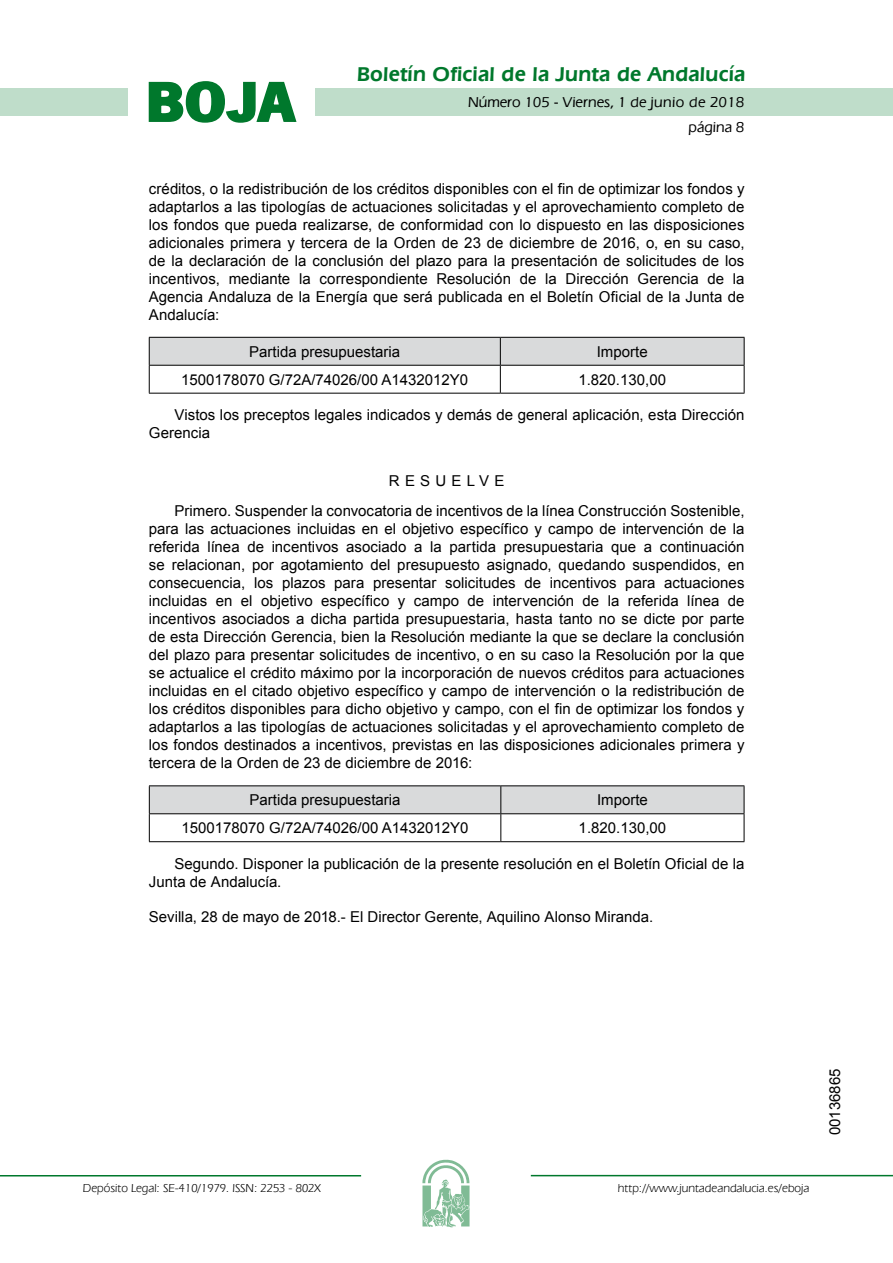
<style>
.page{position:relative;width:893px;height:1263px;background:#fff}
.page>*{position:absolute;margin:0;border:0;box-sizing:border-box;transform-origin:0 0}
.t1{font:700 57.75px "News Got T";color:#00782c;scale:1.14 1}
.t2{font:600 21px "Eras IT Cby BT";letter-spacing:.01em;color:#00782c}
.t3{font:15px/18px "Arial";color:#000}
.t4{font:500 15px/24.5px "Eras IT Cby BT";color:#000}
.t5{font:12px "Eras IT Cby BT";color:#000}
</style>
<div class="page">
<div style="left:315px;top:88px;width:577px;height:28px;background:#bfddca"></div>
<div style="left:0;top:88px;width:128px;height:28px;background:#bfddca"></div>
<hr style="left:0;top:1175px;width:361px;height:2px;background:#00782c">
<svg style="left:422px;top:1159px;width:47px;height:68px"></svg>
<hr style="left:531px;top:1175px;width:361px;height:1px;background:#00782c">
<svg style="left:148px;top:81px;width:149px;height:42px"></svg>
<svg style="left:149px;top:337px;width:595px;height:56px"></svg>
<hr style="left:149px;top:393px;width:351px;height:1px;background:#000">
<hr style="left:500px;top:393px;width:244px;height:1px;background:#000">
<hr style="left:149px;top:785px;width:352px;height:1px;background:#000">
<hr style="left:501px;top:785px;width:243px;height:1px;background:#000">
<svg style="left:149px;top:786px;width:595px;height:55px"></svg>
<hr style="left:149px;top:841px;width:352px;height:1px;background:#000">
<hr style="left:501px;top:841px;width:243px;height:1px;background:#000">
<h1 class="t1" style="left:145px;top:68px;width:133px">BOJA</h1>
<h2 class="t2" style="left:357px;top:62px;width:390px">Boletín Oficial de la Junta de Andalucía</h2>
<p class="t4" style="left:688px;top:90px;width:57px;text-indent:-220px">Número 105 - Viernes, 1 de junio de 2018 página</p>
<p class="t3" style="left:149px;top:180px;width:597px;text-align:justify">créditos, o la redistribución de los créditos disponibles con el fin de optimizar los fondos y adaptarlos a las tipologías de actuaciones solicitadas y el aprovechamiento completo de los fondos que pueda realizarse, de conformidad con lo dispuesto en las disposiciones adicionales primera y tercera de la Orden de 23 de diciembre de 2016, o, en su caso, de la declaración de la conclusión del plazo para la presentación de solicitudes de los incentivos, mediante la correspondiente Resolución de la Dirección Gerencia de la Agencia Andaluza de la Energía que será publicada en el Boletín Oficial de la Junta de Andalucía:</p>
<p class="t3" style="left:249px;top:343px;width:152px">Partida presupuestaria</p>
<p class="t3" style="left:596px;top:343px;width:52px">Importe</p>
<p class="t3" style="left:181px;top:371px;width:288px">1500178070 G/72A/74026/00 A1432012Y0</p>
<p class="t3" style="left:578px;top:371px;width:89px">1.820.130,00</p>
<p class="t3" style="left:149px;top:406px;width:597px;text-indent:26px">Vistos los preceptos legales indicados y demás de general aplicación, esta Dirección<br>Gerencia</p>
<p class="t3" style="left:174px;top:465px;width:571px;line-height:30.8px;text-indent:214px">RESUELVE<br>Primero. Suspender la convocatoria de incentivos de la línea Construcción Sostenible,</p>
<p class="t3" style="left:149px;top:520px;width:597px;text-align:justify">para las actuaciones incluidas en el objetivo específico y campo de intervención de la referida línea de incentivos asociado a la partida presupuestaria que a continuación se relacionan, por agotamiento del presupuesto asignado, quedando suspendidos, en consecuencia, los plazos para presentar solicitudes de incentivos para actuaciones incluidas en el objetivo específico y campo de intervención de la referida línea de incentivos asociados a dicha partida presupuestaria, hasta tanto no se dicte por parte de esta Dirección Gerencia, bien la Resolución mediante la que se declare la conclusión del plazo para presentar solicitudes de incentivo, o en su caso la Resolución por la que se actualice el crédito máximo por la incorporación de nuevos créditos para actuaciones incluidas en el citado objetivo específico y campo de intervención o la redistribución de los créditos disponibles para dicho objetivo y campo, con el fin de optimizar los fondos y adaptarlos a las tipologías de actuaciones solicitadas y el aprovechamiento completo de los fondos destinados a incentivos, previstas en las disposiciones adicionales primera y tercera de la Orden de 23 de diciembre de 2016:</p>
<p class="t3" style="left:249px;top:791px;width:152px">Partida presupuestaria</p>
<p class="t3" style="left:597px;top:791px;width:52px">Importe</p>
<p class="t3" style="left:181px;top:819px;width:288px">1500178070 G/72A/74026/00 A1432012Y0</p>
<p class="t3" style="left:578px;top:819px;width:89px">1.820.130,00</p>
<p class="t3" style="left:149px;top:854px;width:597px;text-indent:26px">Segundo. Disponer la publicación de la presente resolución en el Boletín Oficial de la<br>Junta de Andalucía.</p>
<p class="t3" style="left:149px;top:907px;width:506px">Sevilla, 28 de mayo de 2018.- El Director Gerente, Aquilino Alonso Miranda.</p>
<p class="t5" style="left:83px;top:1181px;width:239px">Depósito Legal: SE-410/1979. ISSN: 2253 - 802X</p>
<p class="t5" style="left:618px;top:1181px;width:193px">http://www.juntadeandalucia.es/eboja</p>
<p class="t3" style="left:826px;top:1135px;width:68px;rotate:-90deg">00136865</p>
</div>
